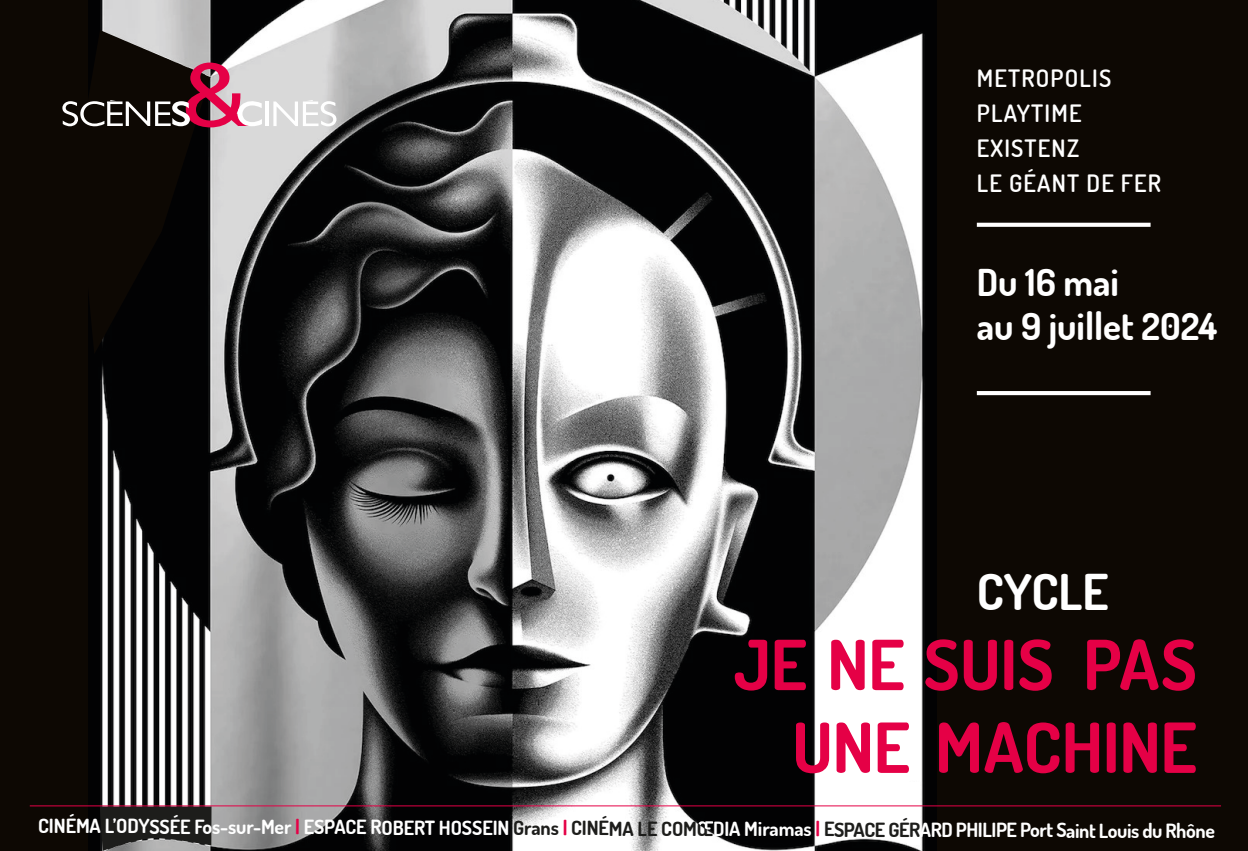
<style>
.page{position:relative;width:1248px;height:851px;background:#fff}
.page>*{position:absolute;margin:0;border:0;box-sizing:border-box;transform-origin:0 0}
.t1{font:700 69px "Dosis";letter-spacing:-.01em;color:#e50046}
.t2{font:700 49.2px "Dosis";color:#fff}
.t3{font:700 37px/44.4px "Dosis";color:#fff}
.t4{font:600 24px "Dosis";letter-spacing:.05em;color:#fff}
.t5{font:700 19.6px "Dosis";letter-spacing:-.01em;color:#fff}
.s1{color:#e50046}
.s2{color:#1d1d1b}
</style>
<div class="page">
<div style="left:0;top:0;width:1247px;height:850px;background:#0d0803"></div>
<img style="left:88px;top:0;width:847px;height:850px">
<svg style="left:976px;top:223px;width:174px;height:4px"></svg>
<hr style="left:976px;top:391px;width:174px;height:4px;background:#fff">
<svg style="left:100px;top:806px;width:111px;height:44px;background:#373534"></svg>
<div style="left:906px;top:782px;width:13px;height:62px;background:#fff"></div>
<svg style="left:698px;top:821px;width:15px;height:8px"></svg>
<hr style="left:30px;top:805px;width:1190px;height:1px;background:#e50046">
<svg style="left:88px;top:30px;width:122px;height:324px"></svg>
<hr style="left:265px;top:101px;width:3px;height:25px;background:#fff">
<svg style="left:273px;top:100px;width:63px;height:26px;background:#e4e4e4"></svg>
<svg style="left:62px;top:63px;width:200px;height:64px"></svg>
<p class="t4" style="left:976px;top:62px;width:136px">METROPOLIS</p>
<p class="t4" style="left:976px;top:96px;width:106px">PLAYTIME</p>
<p class="t4" style="left:976px;top:131px;width:104px">EXISTENZ</p>
<p class="t4" style="left:976px;top:166px;width:186px">LE GÉANT DE FER</p>
<p class="t3" style="left:976px;top:258px;width:242px">Du 16 mai<br>au 9 juillet 2024</p>
<p class="t2" style="left:976px;top:558px;width:133px">CYCLE</p>
<p class="t1" style="left:734px;top:617px;width:464px">JE NE SUIS PAS</p>
<p class="t1" style="left:792px;top:699px;width:406px">UNE MACHINE</p>
<p class="t5" style="left:38px;top:814px;width:1178px">CINÉMA L’ODYSSÉE Fos-sur-Mer <span class="s1">|</span> ESPACE ROBERT HOSSEIN <span class="s2">Grans</span> <span class="s1">|</span> <span class="s2">CINÉMA LE COMŒ</span>DIA Miramas <span class="s1">|</span> <span class="s2">ESPACE GÉR</span>ARD PHILIPE Port Saint Louis du Rhône</p>
</div>
